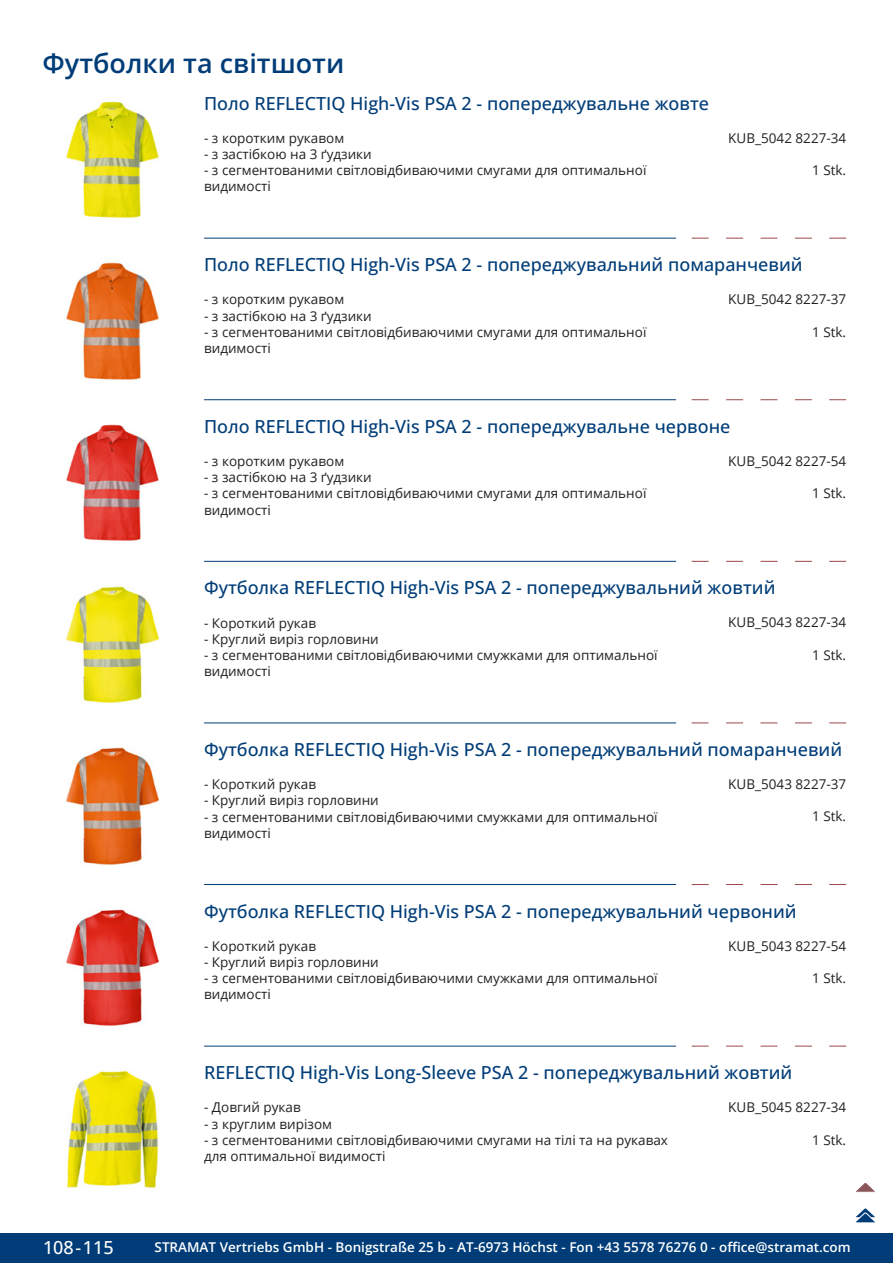
<style>
.page{position:relative;width:893px;height:1263px;background:#fff}
.page>*{position:absolute;margin:0;border:0;box-sizing:border-box;transform-origin:0 0}
.GruppeName{font:600 27px "Open Sans";color:#003d78}
.ArtikelName{font:500 18px "Open Sans";color:#003d78}
.t1{font:500 18px "Open Sans";color:#fff}
.Beschreibung{font:13.5px/16.2px "Open Sans";color:#231f20}
.ArtikelNummer{font:13.5px "Open Sans";color:#231f20}
.t2{font:600 13.5px "Open Sans";color:#fff}
</style>
<div class="page">
<div style="left:0;top:1233px;width:893px;height:30px;background:#003d78"></div>
<img style="left:66px;top:101px;width:93px;height:117px">
<img style="left:66px;top:262px;width:93px;height:118px">
<svg style="left:692px;top:238px;width:17px;height:1px"></svg>
<svg style="left:726px;top:238px;width:17px;height:1px"></svg>
<svg style="left:760px;top:238px;width:17px;height:1px"></svg>
<svg style="left:795px;top:238px;width:17px;height:1px"></svg>
<svg style="left:829px;top:238px;width:17px;height:1px"></svg>
<hr style="left:204px;top:238px;width:472px;height:1px;background:#003d78">
<img style="left:66px;top:424px;width:93px;height:117px">
<svg style="left:692px;top:399px;width:17px;height:1px"></svg>
<svg style="left:726px;top:399px;width:17px;height:1px"></svg>
<svg style="left:760px;top:399px;width:17px;height:1px"></svg>
<svg style="left:795px;top:399px;width:17px;height:1px"></svg>
<svg style="left:829px;top:399px;width:17px;height:1px"></svg>
<hr style="left:204px;top:399px;width:472px;height:1px;background:#003d78">
<img style="left:66px;top:586px;width:93px;height:117px">
<svg style="left:692px;top:561px;width:17px;height:1px"></svg>
<svg style="left:726px;top:561px;width:17px;height:1px"></svg>
<svg style="left:760px;top:561px;width:17px;height:1px"></svg>
<svg style="left:795px;top:561px;width:17px;height:1px"></svg>
<svg style="left:829px;top:561px;width:17px;height:1px"></svg>
<hr style="left:204px;top:561px;width:472px;height:1px;background:#003d78">
<img style="left:66px;top:747px;width:93px;height:118px">
<svg style="left:692px;top:723px;width:17px;height:1px"></svg>
<svg style="left:726px;top:723px;width:17px;height:1px"></svg>
<svg style="left:760px;top:723px;width:17px;height:1px"></svg>
<svg style="left:795px;top:723px;width:17px;height:1px"></svg>
<svg style="left:829px;top:723px;width:17px;height:1px"></svg>
<hr style="left:204px;top:723px;width:472px;height:1px;background:#003d78">
<img style="left:66px;top:909px;width:93px;height:117px">
<svg style="left:692px;top:884px;width:17px;height:1px"></svg>
<svg style="left:726px;top:884px;width:17px;height:1px"></svg>
<svg style="left:760px;top:884px;width:17px;height:1px"></svg>
<svg style="left:795px;top:884px;width:17px;height:1px"></svg>
<svg style="left:829px;top:884px;width:17px;height:1px"></svg>
<hr style="left:204px;top:884px;width:472px;height:1px;background:#003d78">
<img style="left:67px;top:1070px;width:92px;height:118px">
<svg style="left:692px;top:1046px;width:17px;height:1px"></svg>
<svg style="left:726px;top:1046px;width:17px;height:1px"></svg>
<svg style="left:760px;top:1046px;width:17px;height:1px"></svg>
<svg style="left:795px;top:1046px;width:17px;height:1px"></svg>
<svg style="left:829px;top:1046px;width:17px;height:1px"></svg>
<hr style="left:204px;top:1046px;width:472px;height:1px;background:#003d78">
<svg style="left:856px;top:1183px;width:19px;height:9px"></svg>
<svg style="left:855px;top:1208px;width:21px;height:15px"></svg>
<p class="GruppeName" style="left:43px;top:44px;width:303px">Футболки та світшоти</p>
<p class="ArtikelName" style="left:204px;top:91px;width:506px">Поло REFLECTIQ High-Vis PSA 2 - попереджувальне жовте</p>
<p class="Beschreibung" style="left:204px;top:129px;width:142px">- з коротким рукавом</p>
<p class="Beschreibung" style="left:204px;top:146px;width:169px">- з застібкою на 3 ґудзики</p>
<p class="Beschreibung" style="left:204px;top:162px;width:444px">- з сегментованими світловідбиваючими смугами для оптимальної видимості</p>
<p class="ArtikelNummer" style="left:728px;top:128px;width:119px">KUB_5042 8227-34</p>
<p class="ArtikelNummer" style="left:812px;top:161px;width:36px">1 Stk.</p>
<p class="ArtikelName" style="left:204px;top:252px;width:600px">Поло REFLECTIQ High-Vis PSA 2 - попереджувальний помаранчевий</p>
<p class="Beschreibung" style="left:204px;top:291px;width:142px">- з коротким рукавом</p>
<p class="Beschreibung" style="left:204px;top:307px;width:169px">- з застібкою на 3 ґудзики</p>
<p class="Beschreibung" style="left:204px;top:323px;width:444px">- з сегментованими світловідбиваючими смугами для оптимальної видимості</p>
<p class="ArtikelNummer" style="left:728px;top:290px;width:119px">KUB_5042 8227-37</p>
<p class="ArtikelNummer" style="left:812px;top:322px;width:36px">1 Stk.</p>
<p class="ArtikelName" style="left:204px;top:414px;width:528px">Поло REFLECTIQ High-Vis PSA 2 - попереджувальне червоне</p>
<p class="Beschreibung" style="left:204px;top:453px;width:142px">- з коротким рукавом</p>
<p class="Beschreibung" style="left:204px;top:469px;width:169px">- з застібкою на 3 ґудзики</p>
<p class="Beschreibung" style="left:204px;top:485px;width:444px">- з сегментованими світловідбиваючими смугами для оптимальної видимості</p>
<p class="ArtikelNummer" style="left:728px;top:452px;width:119px">KUB_5042 8227-54</p>
<p class="ArtikelNummer" style="left:812px;top:484px;width:36px">1 Stk.</p>
<p class="ArtikelName" style="left:204px;top:575px;width:573px">Футболка REFLECTIQ High-Vis PSA 2 - попереджувальний жовтий</p>
<p class="Beschreibung" style="left:204px;top:614px;width:113px">- Короткий рукав</p>
<p class="Beschreibung" style="left:204px;top:630px;width:176px">- Круглий виріз горловини</p>
<p class="Beschreibung" style="left:204px;top:647px;width:455px">- з сегментованими світловідбиваючими смужками для оптимальної видимості</p>
<p class="ArtikelNummer" style="left:728px;top:613px;width:119px">KUB_5043 8227-34</p>
<p class="ArtikelNummer" style="left:812px;top:646px;width:36px">1 Stk.</p>
<p class="ArtikelName" style="left:204px;top:737px;width:640px">Футболка REFLECTIQ High-Vis PSA 2 - попереджувальний помаранчевий</p>
<p class="Beschreibung" style="left:204px;top:776px;width:113px">- Короткий рукав</p>
<p class="Beschreibung" style="left:204px;top:792px;width:176px">- Круглий виріз горловини</p>
<p class="Beschreibung" style="left:204px;top:808px;width:455px">- з сегментованими світловідбиваючими смужками для оптимальної видимості</p>
<p class="ArtikelNummer" style="left:728px;top:775px;width:119px">KUB_5043 8227-37</p>
<p class="ArtikelNummer" style="left:812px;top:807px;width:36px">1 Stk.</p>
<p class="ArtikelName" style="left:204px;top:899px;width:594px">Футболка REFLECTIQ High-Vis PSA 2 - попереджувальний червоний</p>
<p class="Beschreibung" style="left:204px;top:937px;width:113px">- Короткий рукав</p>
<p class="Beschreibung" style="left:204px;top:953px;width:176px">- Круглий виріз горловини</p>
<p class="Beschreibung" style="left:204px;top:970px;width:455px">- з сегментованими світловідбиваючими смужками для оптимальної видимості</p>
<p class="ArtikelNummer" style="left:728px;top:936px;width:119px">KUB_5043 8227-54</p>
<p class="ArtikelNummer" style="left:812px;top:969px;width:36px">1 Stk.</p>
<p class="ArtikelName" style="left:204px;top:1060px;width:590px">REFLECTIQ High-Vis Long-Sleeve PSA 2 - попереджувальний жовтий</p>
<p class="Beschreibung" style="left:204px;top:1099px;width:98px">- Довгий рукав</p>
<p class="Beschreibung" style="left:204px;top:1115px;width:129px">- з круглим вирізом</p>
<p class="Beschreibung" style="left:204px;top:1131px;width:465px">- з сегментованими світловідбиваючими смугами на тілі та на рукавах для оптимальної видимості</p>
<p class="ArtikelNummer" style="left:728px;top:1098px;width:119px">KUB_5045 8227-34</p>
<p class="ArtikelNummer" style="left:812px;top:1130px;width:36px">1 Stk.</p>
<h2 class="t1" style="left:43px;top:1234px;width:72px">108 - 115</h2>
<p class="t2" style="left:155px;top:1238px;width:698px">STRAMAT Vertriebs GmbH - Bonigstraße 25 b - AT-6973 Höchst - Fon +43 5578 76276 0 - office@stramat.com</p>
</div>
